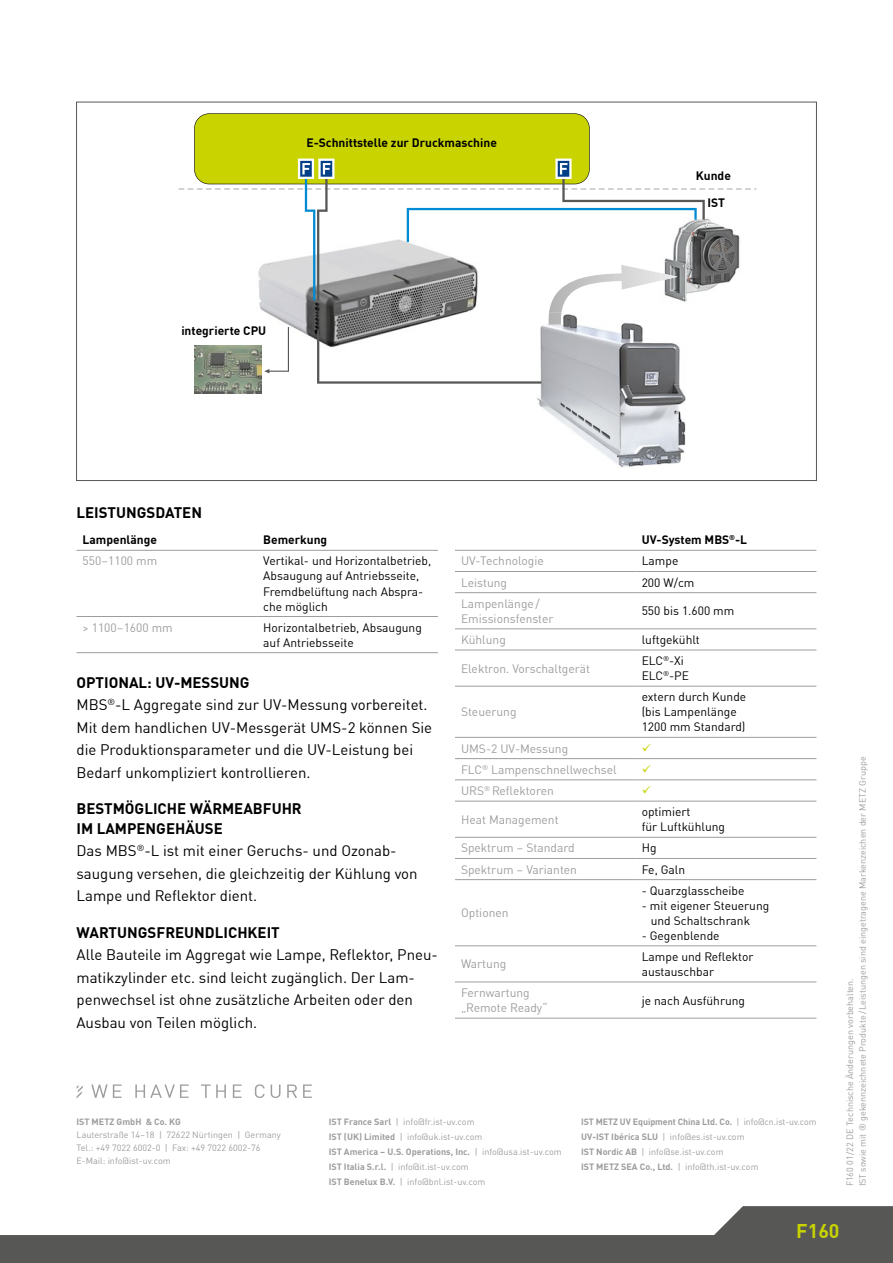
<style>
.page{position:relative;width:893px;height:1263px;background:#fff}
.page>*{position:absolute;margin:0;border:0;box-sizing:border-box;transform-origin:0 0}
.t1{font:700 19.5px "DIN Offc Pro";color:#c8d300}
.Fließtext{font:15px/22.5px "DIN Offc Pro";color:#000}
.Fließtextüberschrift{font:700 15px/19.5px "DIN Offc Pro";color:#000}
.Tabelleninhalt{font:12px/15px "DIN Offc Pro";color:#000}
.Tabelleninhalt-2{font:12px "DIN Offc Pro";color:#9d9d9c}
.Bildunterschrift{font:700 12px "DIN Offc Pro";color:#000}
.Tabelleninhalt-3{font:700 12px "DIN Offc Pro";color:#000}
.t2{font:9px/14.9px "DIN Offc Pro";color:#9d9d9c}
.t3{font:700 9px "DIN Offc Pro";color:#9d9d9c}
.s1{font-weight:700}
</style>
<div class="page">
<svg style="left:0;top:1206px;width:893px;height:57px;fill:#575756"></svg>
<svg style="left:91px;top:1084px;width:31px;height:14px"></svg>
<svg style="left:135px;top:1084px;width:54px;height:14px"></svg>
<svg style="left:201px;top:1084px;width:25px;height:14px"></svg>
<svg style="left:233px;top:1084px;width:9px;height:14px"></svg>
<svg style="left:255px;top:1084px;width:10px;height:14px"></svg>
<svg style="left:271px;top:1084px;width:9px;height:14px"></svg>
<svg style="left:287px;top:1084px;width:10px;height:14px"></svg>
<svg style="left:303px;top:1084px;width:9px;height:14px"></svg>
<svg style="left:77px;top:1085px;width:6px;height:13px"></svg>
<img style="left:537px;top:384px;width:149px;height:83px">
<img style="left:259px;top:300px;width:58px;height:40px">
<img style="left:195px;top:345px;width:67px;height:48px">
<svg style="left:264px;top:327px;width:25px;height:46px"></svg>
<svg style="left:317px;top:300px;width:370px;height:84px"></svg>
<svg style="left:179px;top:113px;width:577px;height:187px"></svg>
<img style="left:549px;top:265px;width:112px;height:48px">
<svg style="left:548px;top:313px;width:13px;height:12px"></svg>
<img style="left:661px;top:273px;width:17px;height:8px">
<hr style="left:455px;top:550px;width:181px;height:1px;background:#9d9d9c">
<hr style="left:636px;top:550px;width:180px;height:1px;background:#9d9d9c">
<hr style="left:455px;top:571px;width:181px;height:1px;background:#9d9d9c">
<hr style="left:636px;top:571px;width:180px;height:1px;background:#9d9d9c">
<hr style="left:455px;top:592px;width:181px;height:1px;background:#9d9d9c">
<hr style="left:636px;top:592px;width:180px;height:1px;background:#9d9d9c">
<hr style="left:455px;top:628px;width:181px;height:1px;background:#9d9d9c">
<hr style="left:636px;top:628px;width:180px;height:1px;background:#9d9d9c">
<hr style="left:455px;top:650px;width:181px;height:1px;background:#9d9d9c">
<hr style="left:636px;top:650px;width:180px;height:1px;background:#9d9d9c">
<hr style="left:455px;top:686px;width:181px;height:1px;background:#9d9d9c">
<hr style="left:636px;top:686px;width:180px;height:1px;background:#9d9d9c">
<hr style="left:455px;top:737px;width:181px;height:1px;background:#9d9d9c">
<hr style="left:636px;top:737px;width:180px;height:1px;background:#9d9d9c">
<hr style="left:455px;top:758px;width:181px;height:1px;background:#9d9d9c">
<hr style="left:636px;top:758px;width:180px;height:1px;background:#9d9d9c">
<hr style="left:455px;top:779px;width:181px;height:1px;background:#9d9d9c">
<hr style="left:636px;top:779px;width:180px;height:1px;background:#9d9d9c">
<hr style="left:455px;top:801px;width:181px;height:1px;background:#9d9d9c">
<hr style="left:636px;top:801px;width:180px;height:1px;background:#9d9d9c">
<hr style="left:455px;top:837px;width:181px;height:1px;background:#9d9d9c">
<hr style="left:636px;top:837px;width:180px;height:1px;background:#9d9d9c">
<hr style="left:455px;top:858px;width:181px;height:1px;background:#9d9d9c">
<hr style="left:636px;top:858px;width:180px;height:1px;background:#9d9d9c">
<hr style="left:455px;top:879px;width:181px;height:1px;background:#9d9d9c">
<hr style="left:636px;top:879px;width:180px;height:1px;background:#9d9d9c">
<hr style="left:455px;top:945px;width:181px;height:1px;background:#9d9d9c">
<hr style="left:636px;top:945px;width:180px;height:1px;background:#9d9d9c">
<hr style="left:455px;top:981px;width:181px;height:1px;background:#9d9d9c">
<hr style="left:636px;top:981px;width:180px;height:1px;background:#9d9d9c">
<hr style="left:455px;top:1018px;width:181px;height:1px;background:#9d9d9c">
<hr style="left:636px;top:1018px;width:180px;height:1px;background:#9d9d9c">
<hr style="left:77px;top:550px;width:180px;height:1px;background:#9d9d9c">
<hr style="left:257px;top:550px;width:181px;height:1px;background:#9d9d9c">
<hr style="left:77px;top:616px;width:180px;height:1px;background:#9d9d9c">
<hr style="left:257px;top:616px;width:181px;height:1px;background:#9d9d9c">
<hr style="left:77px;top:652px;width:180px;height:1px;background:#9d9d9c">
<hr style="left:257px;top:652px;width:181px;height:1px;background:#9d9d9c">
<p class="Bildunterschrift" style="left:306px;top:133px;width:192px">E-Schnittstelle zur Druckmaschine</p>
<p class="Bildunterschrift" style="left:181px;top:321px;width:86px">integrierte CPU</p>
<p class="Bildunterschrift" style="left:696px;top:166px;width:36px">Kunde</p>
<p class="Bildunterschrift" style="left:707px;top:193px;width:19px">IST</p>
<p class="Fließtextüberschrift" style="left:77px;top:502px;width:127px">LEISTUNGSDATEN</p>
<p class="Tabelleninhalt-3" style="left:83px;top:531px;width:76px">Lampenlänge</p>
<p class="Tabelleninhalt-3" style="left:263px;top:531px;width:66px">Bemerkung</p>
<p class="Tabelleninhalt-2" style="left:83px;top:552px;width:76px">550–1100 mm</p>
<p class="Tabelleninhalt" style="left:263px;top:553px;width:170px">Vertikal- und Horizontalbetrieb,</p>
<p class="Tabelleninhalt" style="left:263px;top:568px;width:158px">Absaugung auf Antriebsseite,</p>
<p class="Tabelleninhalt" style="left:263px;top:583px;width:162px">Fremdbelüftung nach Abspra&shy;che möglich</p>
<p class="Tabelleninhalt-2" style="left:83px;top:618px;width:92px">&gt; 1100–1600 mm</p>
<p class="Tabelleninhalt" style="left:263px;top:619px;width:160px">Horizontalbetrieb, Absaugung</p>
<p class="Tabelleninhalt" style="left:263px;top:634px;width:92px">auf Antriebsseite</p>
<p class="Fließtextüberschrift" style="left:77px;top:671px;width:175px">OPTIONAL: UV-MESSUNG</p>
<p class="Fließtext" style="left:77px;top:692px;width:357px">MBS<sup>®</sup>-L Aggregate sind zur UV-Messung vorbereitet.<br>Mit dem handlichen UV-Messgerät UMS-2 können Sie die Produktionsparameter und die UV-Leistung bei Bedarf unkompliziert kontrollieren.</p>
<p class="Fließtextüberschrift" style="left:77px;top:798px;width:227px">BESTMÖGLICHE WÄRMEABFUHR<br>IM LAMPENGEHÄUSE</p>
<p class="Fließtext" style="left:77px;top:838px;width:343px">Das MBS<sup>®</sup>-L ist mit einer Geruchs- und Ozonab&shy;saugung versehen, die gleichzeitig der Kühlung von<br>Lampe und Reflektor dient.</p>
<p class="Fließtextüberschrift" style="left:77px;top:921px;width:205px">WARTUNGSFREUNDLICHKEIT</p>
<p class="Fließtext" style="left:77px;top:942px;width:363px">Alle Bauteile im Aggregat wie Lampe, Reflektor, Pneu&shy;matikzylinder etc. sind leicht zugänglich. Der Lam&shy;penwechsel ist ohne zusätzliche Arbeiten oder den Ausbau von Teilen möglich.</p>
<p class="Tabelleninhalt-3" style="left:642px;top:531px;width:107px">UV-System MBS<sup>®</sup>-L</p>
<p class="Tabelleninhalt-2" style="left:461px;top:552px;width:84px">UV-Technologie</p>
<p class="Tabelleninhalt" style="left:642px;top:553px;width:38px">Lampe</p>
<p class="Tabelleninhalt-2" style="left:461px;top:573px;width:48px">Leistung</p>
<p class="Tabelleninhalt" style="left:642px;top:574px;width:54px">200 W/cm</p>
<p class="Tabelleninhalt-2" style="left:461px;top:594px;width:80px">Lampenlänge/</p>
<p class="Tabelleninhalt-2" style="left:461px;top:609px;width:94px">Emissionsfenster</p>
<p class="Tabelleninhalt" style="left:642px;top:603px;width:94px">550 bis 1.600 mm</p>
<p class="Tabelleninhalt-2" style="left:461px;top:630px;width:46px">Kühlung</p>
<p class="Tabelleninhalt" style="left:642px;top:631px;width:60px">luftgekühlt</p>
<p class="Tabelleninhalt-2" style="left:461px;top:659px;width:131px">Elektron. Vorschaltgerät</p>
<p class="Tabelleninhalt" style="left:642px;top:652px;width:44px">ELC<sup>®</sup>-Xi</p>
<p class="Tabelleninhalt" style="left:642px;top:667px;width:49px">ELC<sup>®</sup>-PE</p>
<p class="Tabelleninhalt-2" style="left:461px;top:703px;width:57px">Steuerung</p>
<p class="Tabelleninhalt-2" style="left:461px;top:739px;width:109px">UMS-2 UV-Messung</p>
<p class="Tabelleninhalt-2" style="left:461px;top:760px;width:157px">FLC<sup>®</sup> Lampenschnellwechsel</p>
<p class="Tabelleninhalt-2" style="left:461px;top:781px;width:94px">URS<sup>®</sup> Reflektoren</p>
<p class="Tabelleninhalt-2" style="left:461px;top:810px;width:99px">Heat Management</p>
<p class="Tabelleninhalt" style="left:642px;top:689px;width:106px">extern durch Kunde</p>
<p class="Tabelleninhalt" style="left:642px;top:704px;width:96px">(bis Lampenlänge</p>
<p class="Tabelleninhalt" style="left:642px;top:719px;width:105px">1200 mm Standard)</p>
<p class="Tabelleninhalt" style="left:642px;top:804px;width:50px">optimiert</p>
<p class="Tabelleninhalt" style="left:642px;top:819px;width:85px">für Luftkühlung</p>
<p class="Tabelleninhalt-2" style="left:461px;top:839px;width:115px">Spektrum – Standard</p>
<p class="Tabelleninhalt" style="left:642px;top:840px;width:16px">Hg</p>
<p class="Tabelleninhalt-2" style="left:461px;top:860px;width:118px">Spektrum – Varianten</p>
<p class="Tabelleninhalt" style="left:642px;top:861px;width:45px">Fe, Galn</p>
<p class="Tabelleninhalt-2" style="left:461px;top:904px;width:49px">Optionen</p>
<p class="Tabelleninhalt" style="left:642px;top:882px;width:104px">- Quarzglasscheibe</p>
<p class="Tabelleninhalt" style="left:642px;top:897px;width:129px">- mit eigener Steuerung</p>
<p class="Tabelleninhalt" style="left:651px;top:912px;width:101px">und Schaltschrank</p>
<p class="Tabelleninhalt" style="left:642px;top:927px;width:79px">- Gegenblende</p>
<p class="Tabelleninhalt-2" style="left:461px;top:955px;width:47px">Wartung</p>
<p class="Tabelleninhalt" style="left:642px;top:948px;width:113px">Lampe und Reflektor austauschbar</p>
<p class="Tabelleninhalt-2" style="left:461px;top:984px;width:70px">Fernwartung</p>
<p class="Tabelleninhalt-2" style="left:461px;top:999px;width:88px">„Remote Ready“</p>
<p class="Tabelleninhalt" style="left:642px;top:992px;width:105px">je nach Ausführung</p>
<p class="t3" style="left:77px;top:1115px;width:106px">IST METZ GmbH &amp; Co. KG</p>
<p class="t2" style="left:77px;top:1128px;width:206px;line-height:12.8px">Lauterstraße 14–18 | 72622 Nürtingen | Germany<br>Tel.: +49 7022 6002-0 | Fax: +49 7022 6002-76<br>E-Mail: info@ist-uv.com</p>
<p class="t2" style="left:329px;top:1114px;width:234px"><span class="s1">IST France Sarl</span> | info@fr.ist-uv.com<br><span class="s1">IST (UK) Limited</span> | info@uk.ist-uv.com<br><span class="s1">IST America – U.S. Operations, Inc.</span> | info@usa.ist-uv.com <span class="s1">IST Italia S.r.l.</span> | info@it.ist-uv.com<br><span class="s1">IST Benelux B.V.</span> | info@bnl.ist-uv.com</p>
<p class="t2" style="left:581px;top:1114px;width:237px"><span class="s1">IST METZ UV Equipment China Ltd. Co.</span> | info@cn.ist-uv.com <span class="s1">UV-IST Ibérica SLU</span> | info@es.ist-uv.com<br><span class="s1">IST Nordic AB</span> | info@se.ist-uv.com<br><span class="s1">IST METZ SEA Co., Ltd.</span> | info@th.ist-uv.com</p>
<p class="t2" style="left:843px;top:1186px;width:431px;line-height:12.8px;rotate:-90deg">F160 01/22 DE Technische Änderungen vorbehalten.<br>IST sowie mit ® gekennzeichnete Produkte/Leistungen sind eingetragene Markenzeichen der METZ Gruppe</p>
<h1 class="t1" style="left:796px;top:1215px;width:45px">F160</h1>
</div>
